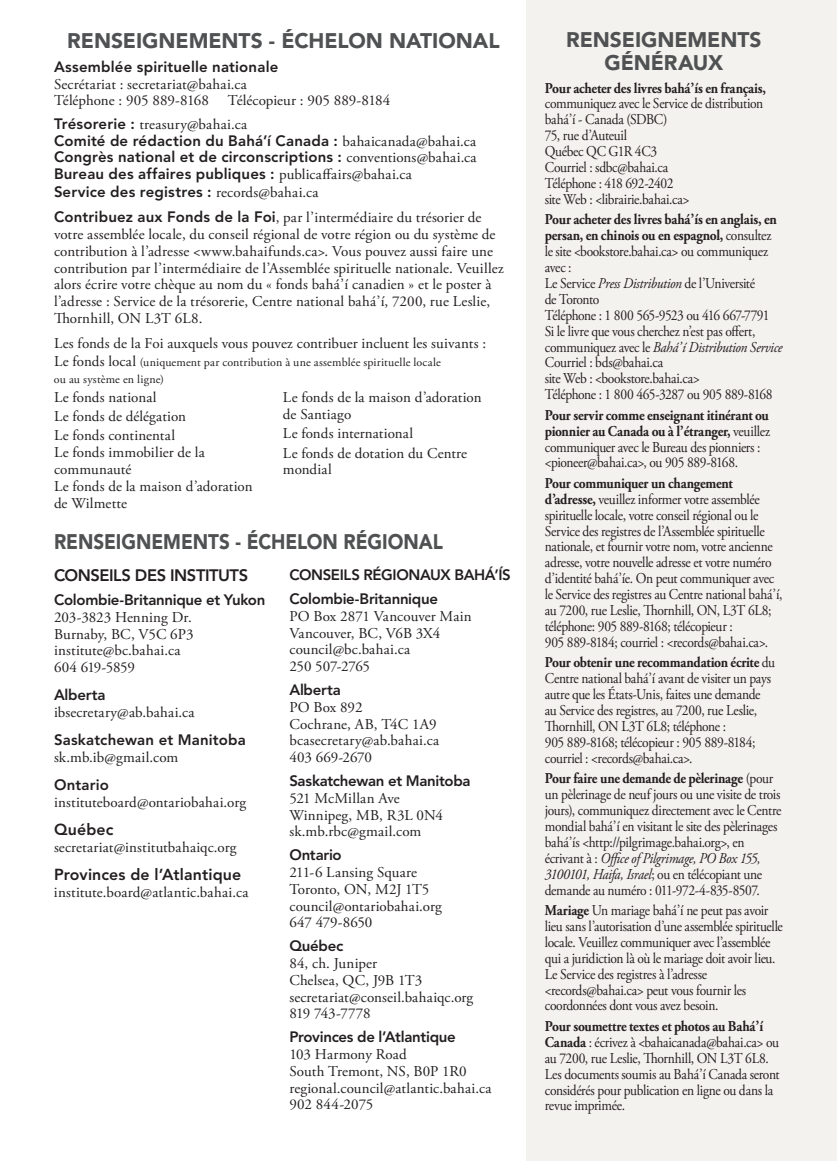
<style>
.page{position:relative;width:837px;height:1161px;background:#fff}
.page>*{position:absolute;margin:0;border:0;box-sizing:border-box;transform-origin:0 0}
.t1{font:900 21px/22.5px "Avenir LT Std";letter-spacing:-.005em;color:#4f5152;text-align:center}
.t2{font:900 21px "Avenir LT Std";letter-spacing:-.005em;color:#4f5152;scale:.9 1}
.t3{font:800 16.5px "Avenir LT Std";letter-spacing:-.025em;color:#231f20}
.t4{font:800 15.9px "Avenir LT Std";letter-spacing:.01em;color:#231f20}
.t5{font:15px/15.9px "Adobe Garamond Pro";letter-spacing:-.01em;color:#231f20;scale:.9 1}
.t6{font:15px/16.8px "Adobe Garamond Pro";letter-spacing:.01em;color:#231f20}
.t7{font:15px/16.8px "Adobe Garamond Pro";letter-spacing:-.01em;color:#231f20}
.t8{font:15px/15.9px "Adobe Garamond Pro";letter-spacing:-.03em;color:#231f20;scale:.9 1}
.t9{font:800 15px/17.2px "Avenir LT Std";letter-spacing:.005em;color:#231f20}
.t10{font:800 15px/23.9px "Avenir LT Std";letter-spacing:-.02em;color:#231f20}
.t11{font:700 15px "Adobe Garamond Pro";letter-spacing:-.015em;color:#231f20;scale:.9 1}
.t12{font:15px "Adobe Garamond Pro";letter-spacing:.015em;color:#231f20}
.t13{font:12px/16.8px "Adobe Garamond Pro";letter-spacing:.01em;color:#231f20}
.s1{font-family:"Avenir LT Std";font-weight:800}
.s2{font-family:"Adobe Garamond Pro";font-weight:400}
.s3{font-size:15px}
.s4{font-weight:700}
.s5{font-style:italic}
</style>
<div class="page">
<div style="left:526px;top:0;width:311px;height:1161px;background:#f4f2ee"></div>
<h1 class="t1" style="left:67px;top:29px;width:434px">RENSEIGNEMENTS - ÉCHELON NATIONAL</h1>
<p class="t9" style="left:54px;top:58px;width:226px">Assemblée spirituelle nationale</p>
<p class="t6" style="left:54px;top:76px;width:194px">Secrétariat : secretariat@bahai.ca<br>Téléphone : 905 889-8168</p>
<p class="t6" style="left:54px;top:89px;width:338px;line-height:23.5px;text-indent:174px">Télécopieur : 905 889-8184<br><span class="s1">Trésorerie :</span> treasury@bahai.ca</p>
<p class="t9" style="left:54px;top:132px;width:424px">Comité de rédaction du Bahá’í Canada : <span class="s2">bahaicanada@bahai.ca </span>Congrès national et de circonscriptions : <span class="s2">conventions@bahai.ca </span>Bureau des affaires publiques : <span class="s2">publicaffairs@bahai.ca<br></span>Service des registres : <span class="s2">records@bahai.ca</span></p>
<p class="t6" style="left:54px;top:210px;width:451px"><span class="s1">Contribuez aux Fonds de la Foi</span>, par l’intermédiaire du trésorier de votre assemblée locale, du conseil régional de votre région ou du système de contribution à l’adresse &lt;www.bahaifunds.ca&gt;. Vous pouvez aussi faire une contribution par l’intermédiaire de l’Assemblée spirituelle nationale. Veuillez alors écrire votre chèque au nom du « fonds bahá’í canadien » et le poster à l’adresse : Service de la trésorerie, Centre national bahá’í, 7200, rue Leslie, Thornhill, ON L3T 6L8.</p>
<p class="t7" style="left:54px;top:335px;width:434px">Les fonds de la Foi auxquels vous pouvez contribuer incluent les suivants :</p>
<p class="t13" style="left:54px;top:354px;width:388px"><span class="s3">Le fonds local</span> (uniquement par contribution à une assemblée spirituelle locale ou au système en ligne)</p>
<p class="t7" style="left:54px;top:388px;width:134px;line-height:19.2px">Le fonds national<br>Le fonds de délégation<br>Le fonds continental</p>
<p class="t7" style="left:54px;top:445px;width:200px">Le fonds immobilier de la communauté<br>Le fonds de la maison d’adoration de Wilmette</p>
<h1 class="t2" style="left:54px;top:529px;width:434px">RENSEIGNEMENTS - ÉCHELON RÉGIONAL</h1>
<p class="t3" style="left:54px;top:566px;width:186px">Conseils des instituts</p>
<p class="t10" style="left:54px;top:588px;width:213px">Colombie-Britannique et Yukon</p>
<p class="t7" style="left:54px;top:609px;width:141px">203-3823 Henning Dr.<br>Burnaby, BC, V5C 6P3 institute@bc.bahai.ca<br>604 619-5859</p>
<p class="t9" style="left:54px;top:687px;width:53px">Alberta</p>
<p class="t6" style="left:54px;top:705px;width:142px">ibsecretary@ab.bahai.ca</p>
<p class="t9" style="left:54px;top:732px;width:193px">Saskatchewan et Manitoba</p>
<p class="t12" style="left:54px;top:748px;width:126px">sk.mb.ib@gmail.com</p>
<p class="t9" style="left:54px;top:776px;width:57px">Ontario</p>
<p class="t6" style="left:54px;top:794px;width:194px">instituteboard@ontariobahai.org</p>
<p class="t4" style="left:54px;top:820px;width:61px">Québec</p>
<p class="t6" style="left:54px;top:839px;width:184px">secretariat@institutbahaiqc.org</p>
<p class="t4" style="left:54px;top:865px;width:189px">Provinces de l’Atlantique</p>
<p class="t6" style="left:54px;top:884px;width:196px">institute.board@atlantic.bahai.ca</p>
<p class="t6" style="left:283px;top:390px;width:200px">Le fonds de la maison d’adoration de Santiago</p>
<p class="t7" style="left:283px;top:425px;width:186px;line-height:19.2px">Le fonds international<br>Le fonds de dotation du Centre</p>
<p class="t7" style="left:283px;top:462px;width:50px">mondial</p>
<p class="t10" style="left:289px;top:563px;width:221px">Conseils régionaux bahá’ís<br>Colombie-Britannique</p>
<p class="t7" style="left:289px;top:608px;width:184px">PO Box 2871 Vancouver Main<br>Vancouver, BC, V6B 3X4 council@bc.bahai.ca<br>250 507-2765</p>
<p class="t9" style="left:289px;top:681px;width:53px">Alberta</p>
<p class="t6" style="left:289px;top:699px;width:151px">PO Box 892<br>Cochrane, AB, T4C 1A9 bcasecretary@ab.bahai.ca<br>403 669-2670</p>
<p class="t10" style="left:289px;top:769px;width:183px">Saskatchewan et Manitoba</p>
<p class="t6" style="left:289px;top:790px;width:155px">521 McMillan Ave<br>Winnipeg, MB, R3L 0N4 sk.mb.rbc@gmail.com</p>
<p class="t9" style="left:289px;top:846px;width:54px">Ontario</p>
<p class="t7" style="left:289px;top:864px;width:154px">211-6 Lansing Square<br>Toronto, ON, M2J 1T5 council@ontariobahai.org<br>647 479-8650</p>
<p class="t9" style="left:289px;top:937px;width:55px">Québec</p>
<p class="t6" style="left:289px;top:955px;width:185px">84, ch. Juniper<br>Chelsea, QC, J9B 1T3 secretariat@conseil.bahaiqc.org<br>819 743-7778</p>
<p class="t10" style="left:289px;top:1025px;width:168px">Provinces de l’Atlantique</p>
<p class="t7" style="left:289px;top:1046px;width:204px">103 Harmony Road<br>South Tremont, NS, B0P 1R0 regional.council@atlantic.bahai.ca<br>902 844-2075</p>
<h1 class="t1" style="left:566px;top:29px;width:197px">RENSEIGNEMENTS<br>GÉNÉRAUX</h1>
<p class="t11" style="left:545px;top:79px;width:247px">Pour acheter des livres bahá’ís en français,</p>
<p class="t5" style="left:545px;top:96px;width:244px">communiquez avec le Service de distribution bahá’í - Canada (SDBC)<br>75, rue d’Auteuil<br>Québec QC G1R 4C3<br>Courriel : sdbc@bahai.ca<br>Téléphone : 418 692-2402<br>site Web : &lt;librairie.bahai.ca&gt;</p>
<p class="t8" style="left:545px;top:212px;width:266px"><span class="s4">Pour acheter des livres bahá’ís en anglais, en persan, en chinois ou en espagnol,</span> consultez le site &lt;bookstore.bahai.ca&gt; ou communiquez avec :<br>Le Service <span class="s5">Press Distribution</span> de l’Université<br>de Toronto<br>Téléphone : 1 800 565-9523 ou 416 667-7791<br>Si le livre que vous cherchez n’est pas offert, communiquez avec le <span class="s5">Bahá’í Distribution Service </span>Courriel : bds@bahai.ca<br>site Web : &lt;bookstore.bahai.ca&gt;<br>Téléphone : 1 800 465-3287 ou 905 889-8168</p>
<p class="t8" style="left:545px;top:408px;width:252px"><span class="s4">Pour servir comme enseignant itinérant ou pionnier au Canada ou à l’étranger,</span> veuillez communiquer avec le Bureau des pionniers : &lt;pioneer@bahai.ca&gt;, ou 905 889-8168.</p>
<p class="t5" style="left:545px;top:476px;width:265px"><span class="s4">Pour communiquer un changement d’adresse,</span> veuillez informer votre assemblée spirituelle locale, votre conseil régional ou le Service des registres de l’Assemblée spirituelle nationale, et fournir votre nom, votre ancienne adresse, votre nouvelle adresse et votre numéro d’identité bahá’íe. On peut communiquer avec le Service des registres au Centre national bahá’í, au 7200, rue Leslie, Thornhill, ON, L3T 6L8; téléphone: 905 889-8168; télécopieur :<br>905 889-8184; courriel : &lt;records@bahai.ca&gt;.</p>
<p class="t5" style="left:545px;top:655px;width:257px"><span class="s4">Pour obtenir une recommandation écrite</span> du Centre national bahá’í avant de visiter un pays autre que les États-Unis, faites une demande au Service des registres, au 7200, rue Leslie, Thornhill, ON L3T 6L8; téléphone :<br>905 889-8168; télécopieur : 905 889-8184; courriel : &lt;records@bahai.ca&gt;.</p>
<p class="t5" style="left:545px;top:771px;width:264px"><span class="s4">Pour faire une demande de pèlerinage</span> (pour un pèlerinage de neuf jours ou une visite de trois jours), communiquez directement avec le Centre mondial bahá’í en visitant le site des pèlerinages bahá’ís &lt;http://pilgrimage.bahai.org&gt;, en écrivant à : <span class="s5">Office of Pilgrimage, PO Box 155, 3100101, Haifa, Israel</span>; ou en télécopiant une demande au numéro : 011-972-4-835-8507.</p>
<p class="t5" style="left:545px;top:903px;width:266px"><span class="s4">Mariage</span> Un mariage bahá’í ne peut pas avoir lieu sans l’autorisation d’une assemblée spirituelle locale. Veuillez communiquer avec l’assemblée qui a juridiction là où le mariage doit avoir lieu.<br>Le Service des registres à l’adresse &lt;records@bahai.ca&gt; peut vous fournir les coordonnées dont vous avez besoin.</p>
<p class="t5" style="left:545px;top:1019px;width:262px"><span class="s4">Pour soumettre textes et photos au Bahá’í Canada</span> : écrivez à &lt;bahaicanada@bahai.ca&gt; ou au 7200, rue Leslie, Thornhill, ON L3T 6L8.<br>Les documents soumis au Bahá’í Canada seront considérés pour publication en ligne ou dans la revue imprimée.</p>
</div>
